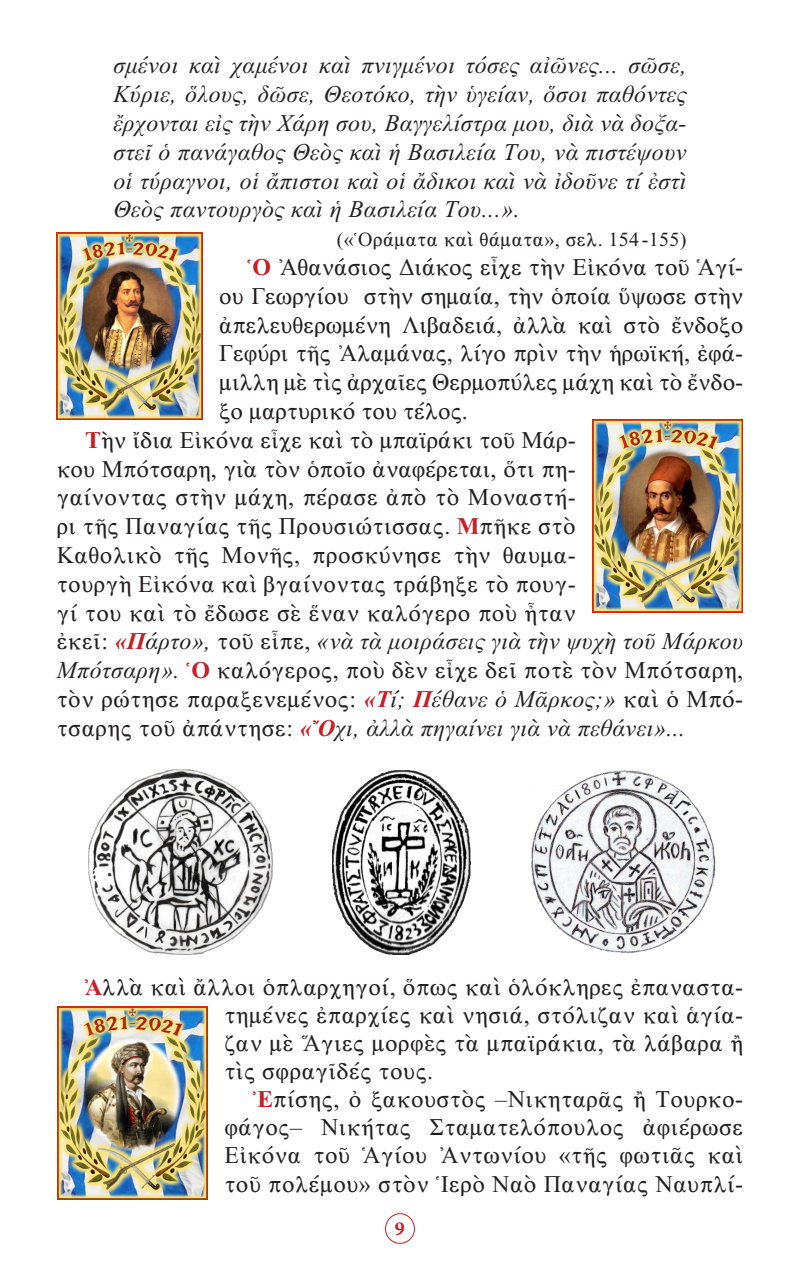
<style>
.page{position:relative;width:800px;height:1270px;background:#fff}
.page>*{position:absolute;margin:0;border:0;box-sizing:border-box;transform-origin:0 0}
.t1{font:24px/28.8px "CTOS New Times Roman Test 1";letter-spacing:.02em;color:#231f20;text-align:justify}
.t2{font:24px/28.8px "CTOS New Times Italic Test 1";letter-spacing:.02em;color:#231f20;text-align:justify}
.t3{font:24px "CTOS New Times Roman Test 1";color:#231f20}
.t4{font:20px "CTOS New Times Roman Test 1";letter-spacing:.02em;color:#231f20}
.t5{font:700 20px "Minion Pro";color:#c62026}
.s1{font-family:"CTOS New Times Bold Test 1";color:#c62026}
.s2{font-family:"CTOS New Times Bold Italic Test 1";color:#c62026}
.s3{font-family:"CTOS New Times Italic Test 1"}
</style>
<div class="page">
<div style="left:385px;top:1213px;width:30px;height:31px;border:1px solid #c62026;border-radius:50%"></div>
<img style="left:57px;top:232px;width:145px;height:188px">
<img style="left:593px;top:420px;width:150px;height:193px">
<img style="left:88px;top:769px;width:185px;height:185px">
<img style="left:333px;top:770px;width:137px;height:184px">
<img style="left:57px;top:1006px;width:150px;height:193px">
<img style="left:530px;top:770px;width:185px;height:183px">
<p class="t2" style="left:113px;top:51px;width:575px">σμένοι καὶ χαμένοι καὶ πνιγμένοι τόσες αἰῶνες... σῶσε, Κύριε, ὅλους, δῶσε, Θεοτόκο, τὴν ὑγείαν, ὅσοι παθόντες ἔρχονται εἰς τὴν Χάρη σου, Βαγγελίστρα μου, διὰ νὰ δοξα&shy;στεῖ ὁ πανάγαθος Θεὸς καὶ ἡ Βασιλεία Του, νὰ πιστέψουν οἱ τύραγνοι, οἱ ἄπιστοι καὶ οἱ ἄδικοι καὶ νὰ ἰδοῦνε τί ἐστὶ Θεὸς παντουργὸς καὶ ἡ Βασιλεία Του...».</p>
<p class="t4" style="left:337px;top:229px;width:351px">(«Ὁράματα καὶ θάματα», σελ. 154-155)</p>
<p class="t1" style="left:219px;top:253px;width:526px;text-indent:28px"><span class="s1">Ὁ</span> Ἀθανάσιος Διάκος εἶχε τὴν Εἰκόνα τοῦ Ἁγί&shy;ου Γεωργίου στὴν σημαία, τὴν ὁποία ὕψωσε στὴν ἀπελευθερωμένη Λιβαδειά, ἀλλὰ καὶ στὸ ἔνδοξο Γεφύρι τῆς Ἀλαμάνας, λίγο πρὶν τὴν ἡρωϊκή, ἐφά&shy;μιλλη μὲ τὶς ἀρχαῖες Θερμοπύλες μάχη καὶ τὸ ἔνδο&shy;ξο μαρτυρικό του τέλος.</p>
<p class="t3" style="left:85px;top:427px;width:492px"><span class="s1">Τ</span>ὴν ἴδια Εἰκόνα εἶχε καὶ τὸ μπαϊράκι τοῦ Μάρ-</p>
<p class="t3" style="left:57px;top:455px;width:520px">κου Μπότσαρη, γιὰ τὸν ὁποῖο ἀναφέρεται, ὅτι πη-</p>
<p class="t1" style="left:57px;top:483px;width:688px;text-align:left">γαίνοντας στὴν μάχη, πέρασε ἀπὸ τὸ Μοναστή-<br>ρι τῆς Παναγίας τῆς Προυσιώτισσας. <span class="s1">Μ</span>πῆκε στὸ<br>Καθολικὸ τῆς Μονῆς, προσκύνησε τὴν θαυμα-<br>τουργὴ Εἰκόνα καὶ βγαίνοντας τράβηξε τὸ πουγ-<br>γί του καὶ τὸ ἔδωσε σὲ ἕναν καλόγερο ποὺ ἦταν<br>ἐκεῖ: <span class="s2">«Π</span><span class="s3">άρτο»,</span> τοῦ εἶπε, <span class="s3">«νὰ τὰ μοιράσεις γιὰ τὴν ψυχὴ τοῦ Μάρκου Μπότσαρη».</span> <span class="s1">Ὁ</span> καλόγερος, ποὺ δὲν εἶχε δεῖ ποτὲ τὸν Μπότσαρη, τὸν ρώτησε παραξενεμένος: <span class="s2">«Τ</span><span class="s3">ί;</span> <span class="s2">Π</span><span class="s3">έθανε ὁ Μᾶρκος;»</span> καὶ ὁ Μπό&shy;τσαρης τοῦ ἀπάντησε: <span class="s2">«Ὄ</span><span class="s3">χι, ἀλλὰ πηγαίνει γιὰ νὰ πεθάνει»...</span></p>
<p class="t1" style="left:224px;top:973px;width:520px;line-height:28px;text-indent:-139px"><span class="s1">Ἀ</span>λλὰ καὶ ἄλλοι ὁπλαρχηγοί, ὅπως καὶ ὁλόκληρες ἐπαναστα&shy;τημένες ἐπαρχίες καὶ νησιά, στόλιζαν καὶ ἁγία&shy;ζαν μὲ Ἅγιες μορφὲς τὰ μπαϊράκια, τὰ λάβαρα ἢ τὶς σφραγῖδές τους.</p>
<p class="t1" style="left:224px;top:1085px;width:520px;line-height:28.2px;text-indent:28px"><span class="s1">Ἐ</span>πίσης, ὀ ξακουστὸς –Νικηταρᾶς ἢ Τουρκο&shy;φάγος– Νικήτας Σταματελόπουλος ἀφιέρωσε Εἰκόνα τοῦ Ἁγίου Ἀντωνίου «τῆς φωτιᾶς καὶ τοῦ πολέμου» στὸν Ἱερὸ Ναὸ Παναγίας Ναυπλί-</p>
<p class="t5" style="left:395px;top:1215px;width:11px">9</p>
</div>
